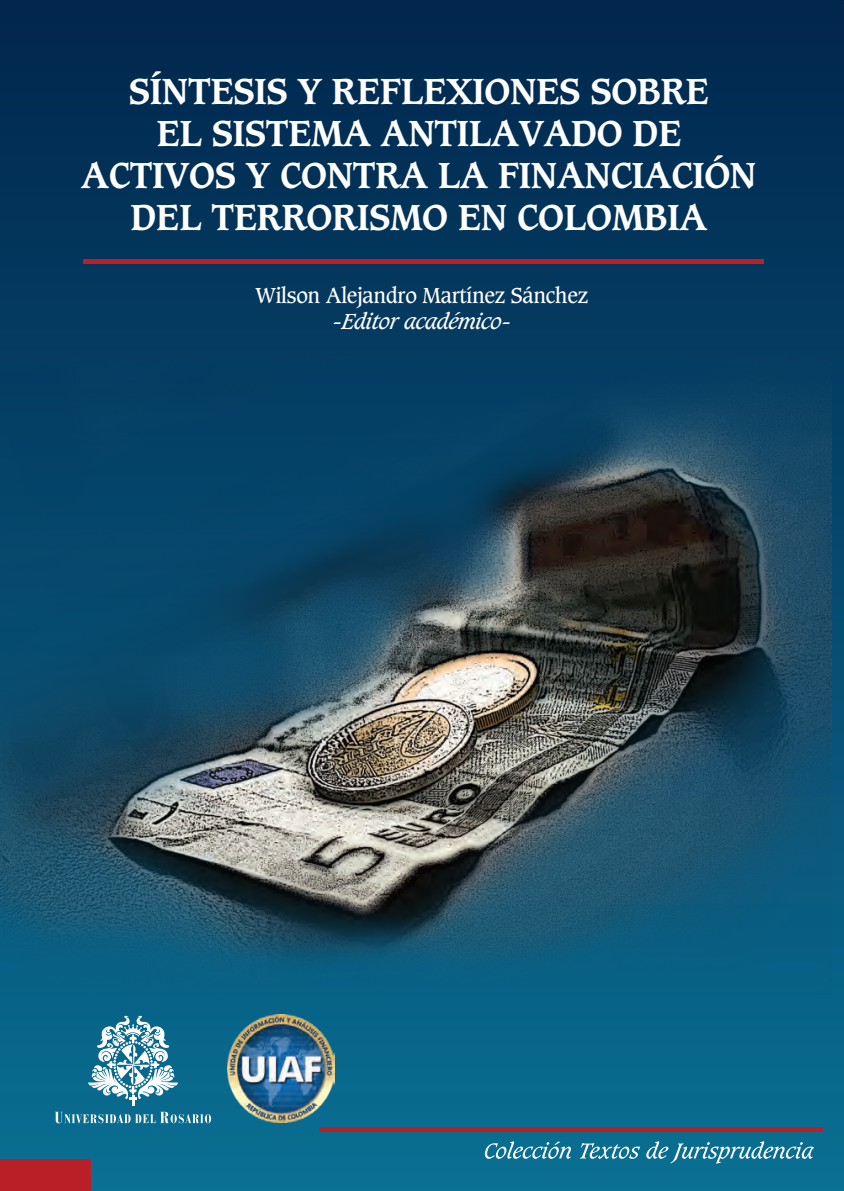
<style>
.page{position:relative;width:844px;height:1191px;background:#fff}
.page>*{position:absolute;margin:0;border:0;box-sizing:border-box;transform-origin:0 0}
.t1{font:700 35px/42px "Caxton";letter-spacing:-.01em;color:#fff;text-align:center}
.t2{font:21px "Caxton";letter-spacing:-.02em;color:#fff}
.t3{font:italic 21px "Caxton";letter-spacing:-.02em;color:#fff}
</style>
<div class="page">
<div style="left:0;top:0;width:843px;height:1191px;background:linear-gradient(to bottom,#02264d,#0c6f92)"></div>
<hr style="left:84px;top:259px;width:679px;height:4px;background:#b91f28">
<svg style="left:485px;top:1141px;width:86px;height:17px"></svg>
<svg style="left:579px;top:1142px;width:61px;height:16px"></svg>
<svg style="left:646px;top:1141px;width:167px;height:22px;background:#3e8ca8"></svg>
<div style="left:319px;top:1126px;width:503px;height:5px;background:#b91f26"></div>
<div style="left:0;top:1159px;width:90px;height:32px;background:#b91f26"></div>
<img style="left:0;top:356px;width:830px;height:638px">
<svg style="left:55px;top:1015px;width:156px;height:108px;background:#3b87a4"></svg>
<img style="left:227px;top:1015px;width:107px;height:107px">
<p class="t1" style="left:81px;top:71px;width:676px">SÍNTESIS Y REFLEXIONES SOBRE<br>EL SISTEMA ANTILAVADO DE<br>ACTIVOS Y CONTRA LA FINANCIACIÓN<br>DEL TERRORISMO EN COLOMBIA</p>
<p class="t2" style="left:255px;top:282px;width:334px">Wilson Alejandro Martínez Sánchez</p>
<p class="t3" style="left:332px;top:309px;width:180px">-Editor académico-</p>
</div>
